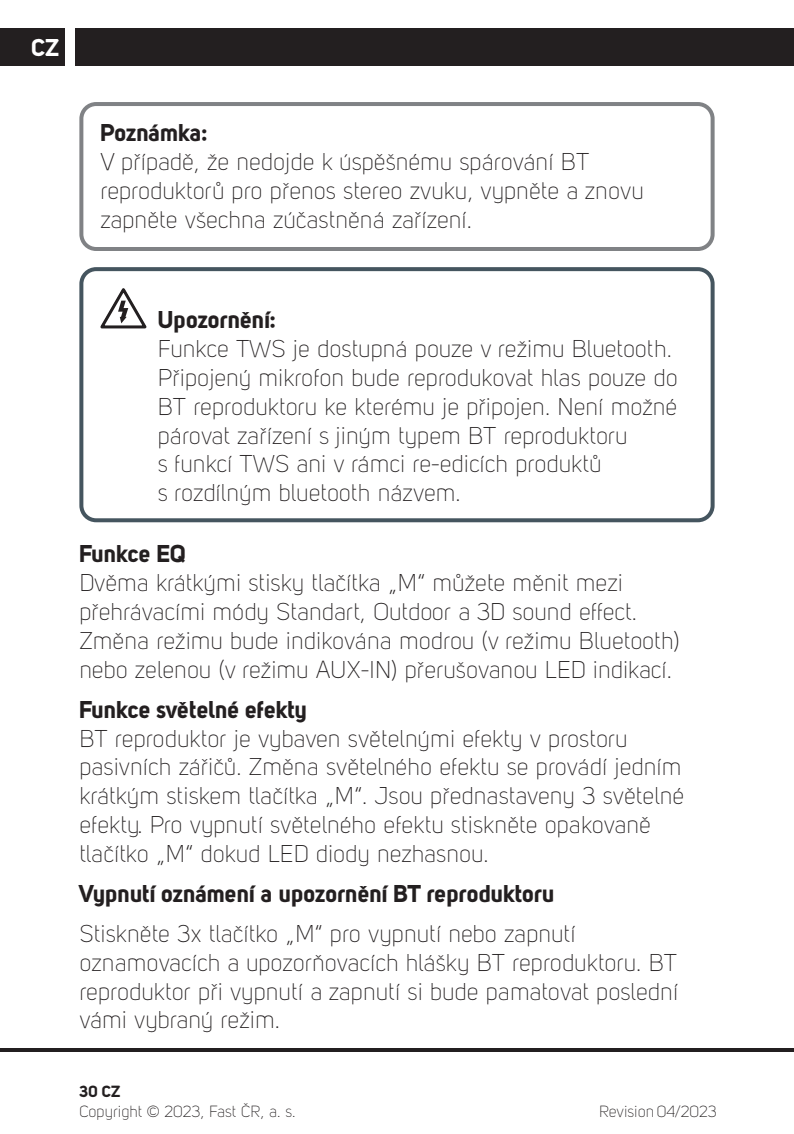
<style>
.page{position:relative;width:794px;height:1134px;background:#fff}
.page>*{position:absolute;margin:0;border:0;box-sizing:border-box;transform-origin:0 0}
.t1{font:24px/28.8px "Uni Sans PRO Light";color:#231f20}
.t2{font:24px "Uni Sans PRO Bold";color:#231f20}
.t3{font:24px "Uni Sans PRO Bold";color:#fff}
.t4{font:16px "Uni Sans PRO Light";color:#231f20}
.t5{font:16px "Uni Sans PRO Bold";color:#231f20}
</style>
<div class="page">
<div style="left:75px;top:28px;width:719px;height:38px;background:#231f20"></div>
<div style="left:0;top:28px;width:64px;height:38px;background:#231f20"></div>
<hr style="left:0;top:1048px;width:794px;height:4px;background:#231f20">
<div style="left:79px;top:102px;width:635px;height:149px;border:4px solid #808285;border-radius:15px"></div>
<svg style="left:100px;top:288px;width:47px;height:41px"></svg>
<div style="left:79px;top:267px;width:635px;height:255px;border:4px solid #45555f;border-radius:15px"></div>
<p class="t3" style="left:32px;top:33px;width:29px">CZ</p>
<p class="t2" style="left:100px;top:118px;width:109px">Poznámka:</p>
<p class="t1" style="left:100px;top:147px;width:545px">V případě, že nedojde k úspěšnému spárování BT reproduktorů pro přenos stereo zvuku, vypněte a znovu zapněte všechna zúčastněná zařízení.</p>
<p class="t2" style="left:158px;top:305px;width:120px">Upozornění:</p>
<p class="t1" style="left:158px;top:334px;width:521px">Funkce TWS je dostupná pouze v režimu Bluetooth.<br>Připojený mikrofon bude reprodukovat hlas pouze do BT reproduktoru ke kterému je připojen. Není možné párovat zařízení s jiným typem BT reproduktoru<br>s funkcí TWS ani v rámci re-edicích produktů<br>s rozdílným bluetooth názvem.</p>
<p class="t2" style="left:79px;top:539px;width:108px">Funkce EQ</p>
<p class="t1" style="left:79px;top:568px;width:602px">Dvěma krátkými stisky tlačítka „M“ můžete měnit mezi přehrávacími módy Standart, Outdoor a 3D sound effect.<br>Změna režimu bude indikována modrou (v režimu Bluetooth) nebo zelenou (v režimu AUX-IN) přerušovanou LED indikací.</p>
<p class="t2" style="left:79px;top:694px;width:229px">Funkce světelné efekty</p>
<p class="t1" style="left:79px;top:724px;width:606px">BT reproduktor je vybaven světelnými efekty v prostoru pasivních zářičů. Změna světelného efektu se provádí jedním krátkým stiskem tlačítka „M“. Jsou přednastaveny 3 světelné efekty. Pro vypnutí světelného efektu stiskněte opakovaně tlačítko „M“ dokud LED diody nezhasnou.</p>
<p class="t2" style="left:79px;top:878px;width:477px">Vypnutí oznámení a upozornění BT reproduktoru</p>
<p class="t1" style="left:79px;top:919px;width:600px">Stiskněte 3x tlačítko „M“ pro vypnutí nebo zapnutí oznamovacích a upozorňovacích hlášky BT reproduktoru. BT reproduktor při vypnutí a zapnutí si bude pamatovat poslední vámi vybraný režim.</p>
<p class="t5" style="left:79px;top:1081px;width:42px">30 CZ</p>
<p class="t4" style="left:79px;top:1103px;width:218px">Copyright © 2023, Fast ČR, a. s.</p>
<p class="t4" style="left:599px;top:1103px;width:119px">Revision 04/2023</p>
</div>
